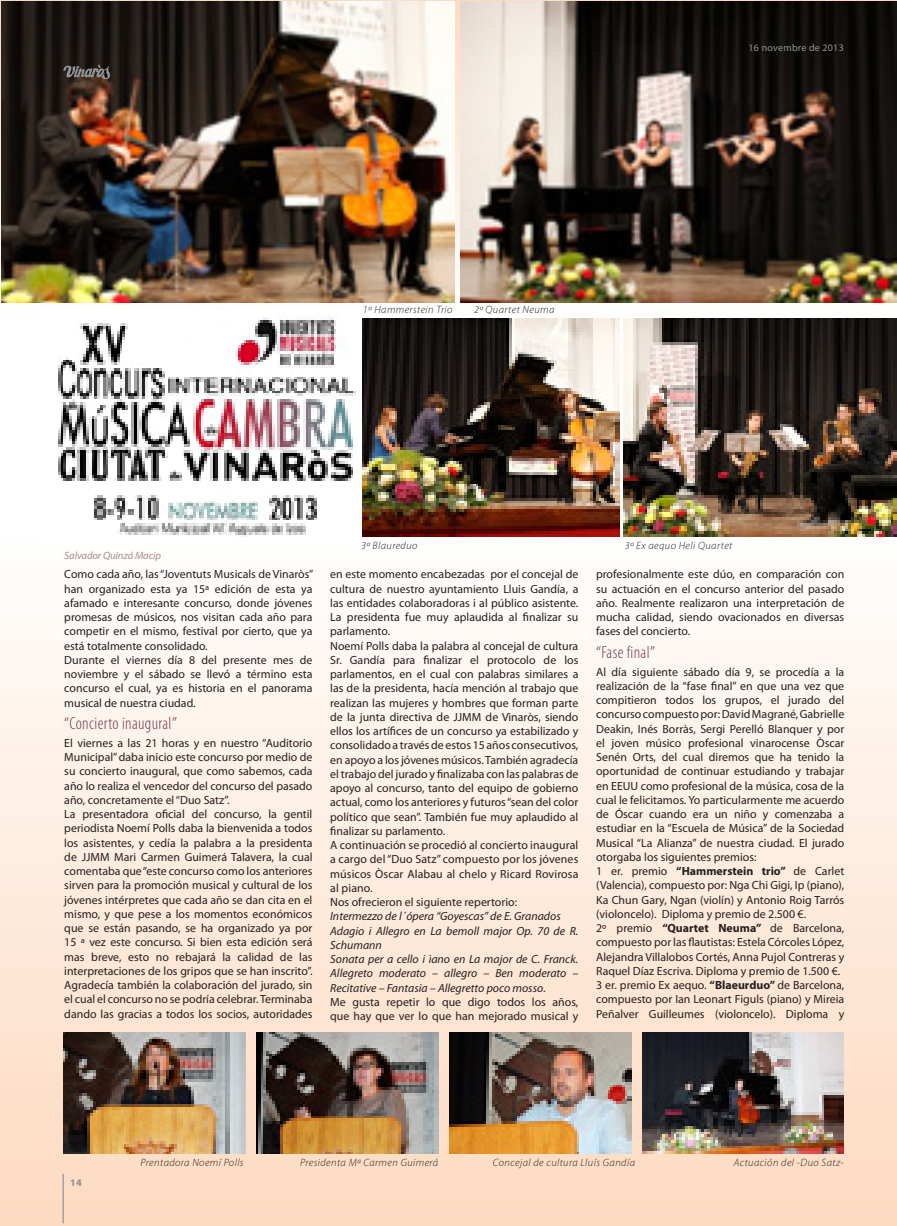
<style>
.page{position:relative;width:897px;height:1226px;background:#fff}
.page>*{position:absolute;margin:0;border:0;box-sizing:border-box;transform-origin:0 0}
.t1{font:300 condensed 17.5px "Myriad Pro";letter-spacing:.02em;color:#733a50}
.t2{font:11.88px/14.2px "Myriad Pro";color:#231f20}
.t3{font:italic 11.88px/14.2px "Myriad Pro";color:#231f20}
.t4{font:italic 300 10.62px "Myriad Pro";letter-spacing:.04em;color:#231f20}
.t5{font:italic 10.62px "Myriad Pro";letter-spacing:-.01em;color:#aa8990}
.t6{font:10px "Myriad Pro";letter-spacing:.025em;color:#939598}
.t7{font:900 10px "Myriad Pro";color:#939598}
.s1{font-style:normal}
.s2{font-weight:700}
</style>
<div class="page">
<div style="left:0;top:530px;width:896px;height:696px;background:linear-gradient(to bottom,#fefefc,#fcd8bf)"></div>
<svg style="left:0;top:0;width:896px;height:321px"></svg>
<img style="left:64px;top:1032px;width:181px;height:121px">
<img style="left:257px;top:1032px;width:181px;height:121px">
<img style="left:449px;top:1032px;width:182px;height:121px">
<img style="left:642px;top:1032px;width:201px;height:121px">
<img style="left:2px;top:1px;width:452px;height:302px">
<img style="left:460px;top:1px;width:436px;height:302px">
<img style="left:40px;top:309px;width:349px;height:233px">
<img style="left:363px;top:319px;width:256px;height:218px">
<img style="left:624px;top:319px;width:272px;height:217px">
<svg style="left:63px;top:65px;width:47px;height:14px"></svg>
<hr style="left:63px;top:1174px;width:1px;height:49px;background:#939598">
<p class="t6" style="left:748px;top:41px;width:97px">16 novembre de 2013</p>
<p class="t4" style="left:363px;top:303px;width:91px">1º Hammerstein Trio</p>
<p class="t4" style="left:474px;top:303px;width:82px">2º Quartet Neuma</p>
<p class="t5" style="left:64px;top:548px;width:98px">Salvador Quinzá Macip</p>
<p class="t2" style="left:64px;top:567px;width:251px">Como cada año, las “Joventuts Musicals de Vinaròs” han organizado esta ya 15ª edición de esta ya afamado e interesante concurso, donde jóvenes promesas de músicos, nos visitan cada año para competir en el mismo, festival por cierto, que ya está totalmente consolidado.<br>Durante el viernes día 8 del presente mes de noviembre y el sábado se llevó a término esta concurso el cual, ya es historia en el panorama musical de nuestra ciudad.</p>
<h1 class="t1" style="left:64px;top:713px;width:114px">“Concierto inaugural”</h1>
<p class="t2" style="left:64px;top:736px;width:250px">El viernes a las 21 horas y en nuestro “Auditorio Municipal” daba inicio este concurso por medio de su concierto inaugural, que como sabemos, cada año lo realiza el vencedor del concurso del pasado año, concretamente el “Duo Satz”.<br>La presentadora oficial del concurso, la gentil periodista Noemí Polls daba la bienvenida a todos los asistentes, y cedía la palabra a la presidenta de JJMM Mari Carmen Guimerá Talavera, la cual comentaba que “este concurso como los anteriores sirven para la promoción musical y cultural de los jóvenes intérpretes que cada año se dan cita en el mismo, y que pese a los momentos económicos que se están pasando, se ha organizado ya por 15 ª vez este concurso. Si bien esta edición será mas breve, esto no rebajará la calidad de las interpretaciones de los gripos que se han inscrito”.<br>Agradecía también la colaboración del jurado, sin el cual el concurso no se podría celebrar. Terminaba dando las gracias a todos los socios, autoridades</p>
<p class="t4" style="left:361px;top:539px;width:58px">3º Blaureduo</p>
<p class="t2" style="left:330px;top:567px;width:250px">en este momento encabezadas por el concejal de cultura de nuestro ayuntamiento Lluis Gandía, a las entidades colaboradoras i al público asistente.<br>La presidenta fue muy aplaudida al finalizar su parlamento.<br>Noemí Polls daba la palabra al concejal de cultura Sr. Gandía para finalizar el protocolo de los parlamentos, en el cual con palabras similares a las de la presidenta, hacía mención al trabajo que realizan las mujeres y hombres que forman parte de la junta directiva de JJMM de Vinaròs, siendo ellos los artífices de un concurso ya estabilizado y consolidado a través de estos 15 años consecutivos, en apoyo a los jóvenes músicos. También agradecía el trabajo del jurado y finalizaba con las palabras de apoyo al concurso, tanto del equipo de gobierno actual, como los anteriores y futuros “sean del color político que sean”. También fue muy aplaudido al finalizar su parlamento.<br>A continuación se procedió al concierto inaugural a cargo del “Duo Satz” compuesto por los jóvenes músicos Òscar Alabau al chelo y Ricard Rovirosa al piano.<br>Nos ofrecieron el siguiente repertorio:</p>
<p class="t3" style="left:330px;top:909px;width:250px">Intermezzo de l´ópera “Goyescas” de E. Granados Adagio i Allegro en La bemoll major Op. 70 de R.<br>Schumann<br>Sonata per a cello i ìano en La major de C. Franck.<br>Allegreto moderato – allegro – Ben moderato – Recitative – Fantasia – Allegretto poco mosso<span class="s1">.<br>Me gusta repetir lo que digo todos los años, que hay que ver lo que han mejorado musical y</span></p>
<p class="t4" style="left:624px;top:539px;width:109px">3º Ex aequo Heli Quartet</p>
<p class="t2" style="left:596px;top:567px;width:250px;text-align:justify">profesionalmente este dúo, en comparación con su actuación en el concurso anterior del pasado año. Realmente realizaron una interpretación de mucha calidad, siendo ovacionados en diversas fases del concierto.</p>
<h1 class="t1" style="left:596px;top:642px;width:60px">“Fase final”</h1>
<p class="t2" style="left:596px;top:664px;width:250px">Al día siguiente sábado día 9, se procedía a la realización de la “fase final” en que una vez que compitieron todos los grupos, el jurado del concurso compuesto por: David Magrané, Gabrielle Deakin, Inés Borràs, Sergi Perelló Blanquer y por el joven músico profesional vinarocense Òscar Senén Orts, del cual diremos que ha tenido la oportunidad de continuar estudiando y trabajar en EEUU como profesional de la música, cosa de la cual le felicitamos. Yo particularmente me acuerdo de Óscar cuando era un niño y comenzaba a estudiar en la “Escuela de Música” de la Sociedad Musical “La Alianza” de nuestra ciudad. El jurado otorgaba los siguientes premios:<br>1 er. premio <span class="s2">“Hammerstein trio”</span> de Carlet (Valencia), compuesto por: Nga Chi Gigi, Ip (piano), Ka Chun Gary, Ngan (violín) y Antonio Roig Tarrós (violoncelo). Diploma y premio de 2.500 €.<br>2º premio <span class="s2">“Quartet Neuma”</span> de Barcelona, compuesto por las flautistas: Estela Córcoles López, Alejandra Villalobos Cortés, Anna Pujol Contreras y Raquel Díaz Escriva. Diploma y premio de 1.500 €.<br>3 er. premio Ex aequo. <span class="s2">“Blaeurduo”</span> de Barcelona, compuesto por Ian Leonart Figuls (piano) y Mireia Peñalver Guilleumes (violoncelo). Diploma y</p>
<p class="t7" style="left:70px;top:1176px;width:13px">14</p>
<p class="t4" style="left:141px;top:1156px;width:104px">Prentadora Noemí Polls</p>
<p class="t4" style="left:300px;top:1156px;width:140px">Presidenta Mª Carmen Guimerá</p>
<p class="t4" style="left:493px;top:1156px;width:144px">Concejal de cultura Lluís Gandía</p>
<p class="t4" style="left:733px;top:1156px;width:111px">Actuación del -Duo Satz-</p>
</div>
